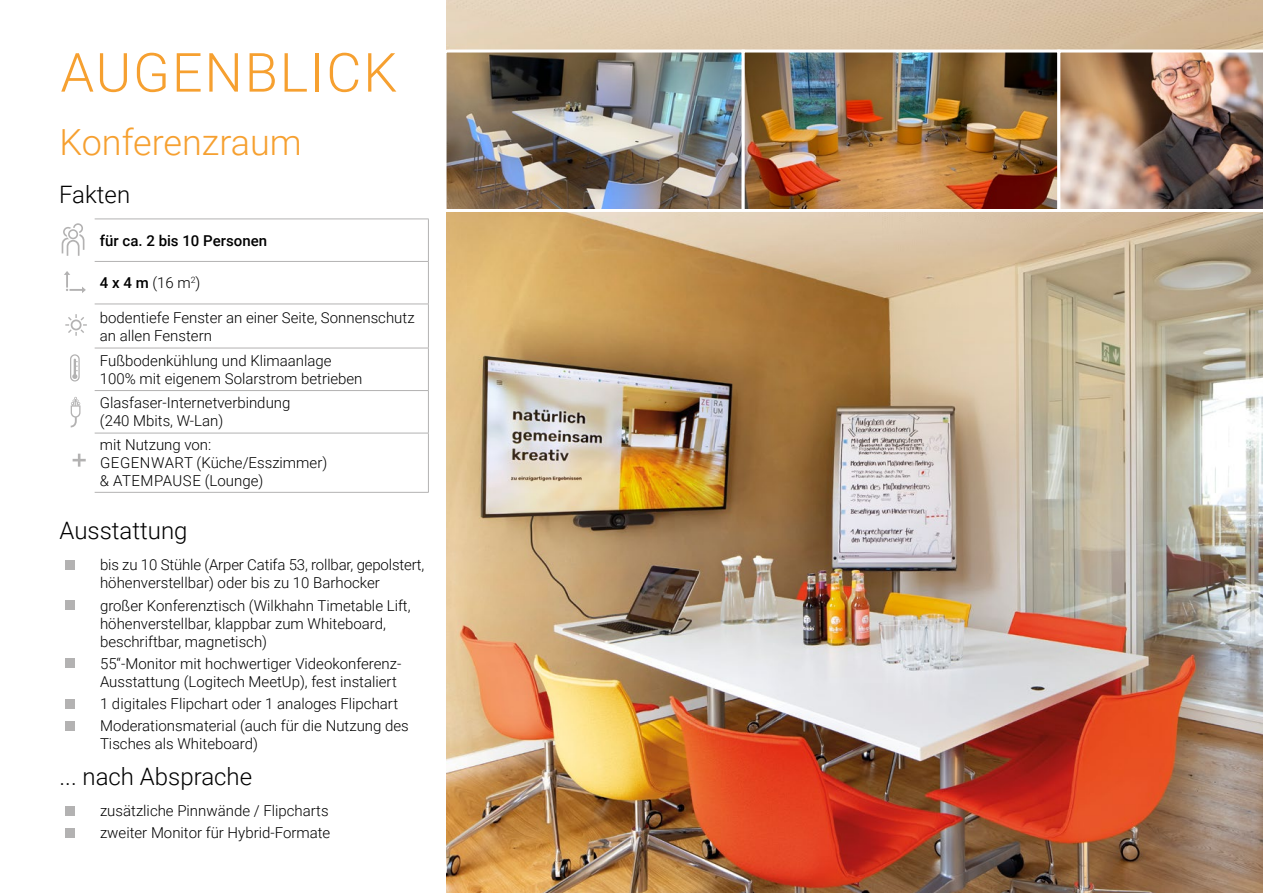
<style>
.page{position:relative;width:1263px;height:893px;background:#fff}
.page>*{position:absolute;margin:0;border:0;box-sizing:border-box;transform-origin:0 0}
.t1{font:300 54px "Roboto";letter-spacing:.035em;color:#f6a030}
.t2{font:300 36px "Roboto";color:#f6a030}
.t3{font:300 24px "Roboto";color:#000}
.t4{font:300 15px/18px "Roboto";color:#000}
.t5{font:500 15px "Roboto";color:#000}
.s1{font-weight:500}
</style>
<div class="page">
<img style="left:446px;top:212px;width:817px;height:681px">
<hr style="left:95px;top:219px;width:334px;height:1px;background:#b3b2b2">
<hr style="left:428px;top:219px;width:1px;height:42px;background:#b3b2b2">
<hr style="left:95px;top:261px;width:334px;height:1px;background:#b3b2b2">
<hr style="left:428px;top:262px;width:1px;height:42px;background:#b3b2b2">
<hr style="left:95px;top:304px;width:334px;height:1px;background:#b3b2b2">
<hr style="left:428px;top:304px;width:1px;height:44px;background:#b3b2b2">
<hr style="left:95px;top:348px;width:334px;height:1px;background:#b3b2b2">
<hr style="left:428px;top:348px;width:1px;height:42px;background:#b3b2b2">
<hr style="left:95px;top:390px;width:334px;height:1px;background:#b3b2b2">
<hr style="left:428px;top:391px;width:1px;height:42px;background:#b3b2b2">
<hr style="left:95px;top:433px;width:334px;height:1px;background:#b3b2b2">
<hr style="left:428px;top:433px;width:1px;height:59px;background:#b3b2b2">
<hr style="left:95px;top:492px;width:334px;height:1px;background:#b3b2b2">
<svg style="left:62px;top:223px;width:22px;height:33px"></svg>
<svg style="left:64px;top:271px;width:22px;height:22px"></svg>
<svg style="left:65px;top:314px;width:22px;height:22px"></svg>
<svg style="left:70px;top:354px;width:10px;height:27px"></svg>
<svg style="left:73px;top:454px;width:13px;height:13px"></svg>
<svg style="left:71px;top:397px;width:9px;height:30px"></svg>
<img style="left:447px;top:54px;width:609px;height:154px">
<div style="left:443px;top:50px;width:302px;height:162px;border:3px solid #fff"></div>
<div style="left:742px;top:50px;width:318px;height:162px;border:3px solid #fff"></div>
<img style="left:1057px;top:50px;width:206px;height:162px">
<div style="left:66px;top:560px;width:9px;height:10px;background:#b3b2b2"></div>
<div style="left:66px;top:600px;width:9px;height:10px;background:#b3b2b2"></div>
<div style="left:66px;top:659px;width:9px;height:9px;background:#b3b2b2"></div>
<div style="left:66px;top:699px;width:9px;height:9px;background:#b3b2b2"></div>
<div style="left:66px;top:721px;width:9px;height:10px;background:#b3b2b2"></div>
<div style="left:66px;top:806px;width:9px;height:10px;background:#b3b2b2"></div>
<div style="left:66px;top:828px;width:9px;height:10px;background:#b3b2b2"></div>
<h1 class="t1" style="left:60px;top:35px;width:338px">AUGENBLICK</h1>
<h2 class="t2" style="left:60px;top:117px;width:244px">Konferenzraum</h2>
<h3 class="t3" style="left:59px;top:178px;width:73px">Fakten</h3>
<p class="t5" style="left:100px;top:230px;width:169px">für ca. 2 bis 10 Personen</p>
<p class="t4" style="left:100px;top:273px;width:102px"><span class="s1">4 x 4 m</span> (16 m<sup>2</sup>)</p>
<p class="t4" style="left:100px;top:308px;width:316px">bodentiefe Fenster an einer Seite, Sonnenschutz an allen Fenstern</p>
<p class="t4" style="left:100px;top:351px;width:264px">Fußbodenkühlung und Klimaanlage<br>100% mit eigenem Solarstrom betrieben</p>
<p class="t4" style="left:100px;top:394px;width:192px">Glasfaser-Internetverbindung (240 Mbits, W-Lan)</p>
<p class="t4" style="left:100px;top:435px;width:229px">mit Nutzung von:<br>GEGENWART (Küche/Esszimmer) &amp; ATEMPAUSE (Lounge)</p>
<h3 class="t3" style="left:60px;top:514px;width:129px">Ausstattung</h3>
<p class="t4" style="left:100px;top:555px;width:326px">bis zu 10 Stühle (Arper Catifa 53, rollbar, gepolstert, höhenverstellbar) oder bis zu 10 Barhocker</p>
<p class="t4" style="left:100px;top:596px;width:312px">großer Konferenztisch (Wilkhahn Timetable Lift, höhenverstellbar, klappbar zum Whiteboard, beschriftbar, magnetisch)</p>
<p class="t4" style="left:100px;top:654px;width:303px">55“-Monitor mit hochwertiger Videokonferenz-<br>Ausstattung (Logitech MeetUp), fest instaliert</p>
<p class="t4" style="left:100px;top:692px;width:310px;line-height:22.2px">1 digitales Flipchart oder 1 analoges Flipchart<br>Moderationsmaterial (auch für die Nutzung des</p>
<p class="t4" style="left:100px;top:734px;width:160px">Tisches als Whiteboard)</p>
<h3 class="t3" style="left:60px;top:759px;width:194px">... nach Absprache</h3>
<p class="t4" style="left:100px;top:799px;width:232px;line-height:22.2px">zusätzliche Pinnwände / Flipcharts zweiter Monitor für Hybrid-Formate</p>
</div>
